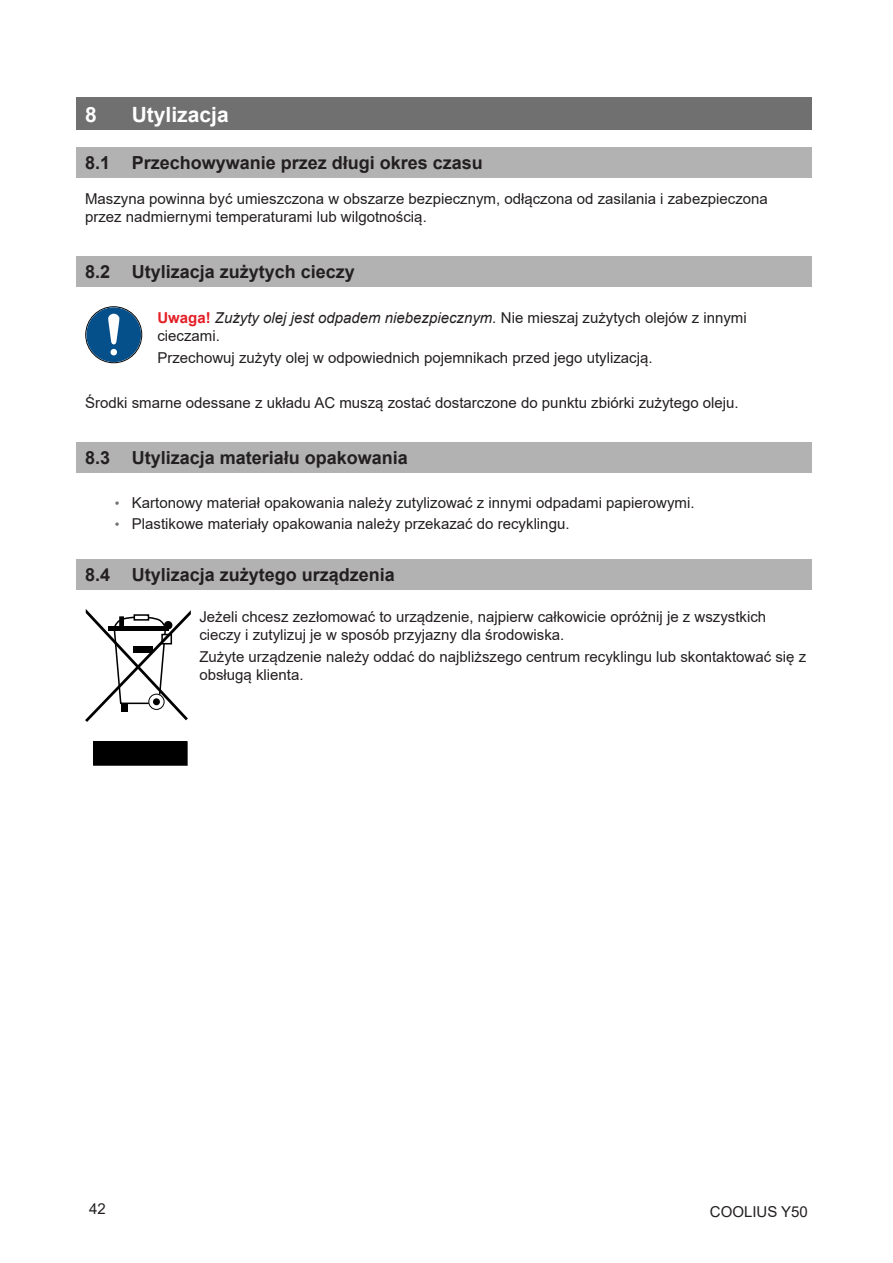
<style>
.page{position:relative;width:893px;height:1263px;background:#fff}
.page>*{position:absolute;margin:0;border:0;box-sizing:border-box;transform-origin:0 0}
.t1{font:700 21px "Arial";color:#fff}
.t2{font:700 18px "Arial";color:#231f20}
.t3{font:15px/18px "Arial";color:#231f20}
.s1{font-weight:700;color:#e41e25}
.s2{font-style:italic}
.s3{font-size:13.5px;color:#737173}
</style>
<div class="page">
<div style="left:77px;top:98px;width:735px;height:32px;background:#707070"></div>
<div style="left:77px;top:147px;width:735px;height:30px;background:#b2b2b2"></div>
<div style="left:77px;top:257px;width:735px;height:30px;background:#b2b2b2"></div>
<div style="left:77px;top:443px;width:735px;height:30px;background:#b2b2b2"></div>
<div style="left:77px;top:559px;width:735px;height:31px;background:#b2b2b2"></div>
<svg style="left:85px;top:306px;width:57px;height:56px"></svg>
<div style="left:94px;top:742px;width:93px;height:23px;background:#000"></div>
<div style="left:93px;top:741px;width:94px;height:24px;border:1px solid #000"></div>
<svg style="left:85px;top:609px;width:106px;height:113px"></svg>
<div style="left:134px;top:614px;width:15px;height:7px;border:2px solid #000"></div>
<svg style="left:119px;top:617px;width:5px;height:9px"></svg>
<div style="left:161px;top:634px;width:11px;height:10px;border:2px solid #000"></div>
<div style="left:148px;top:694px;width:17px;height:16px;border:1px solid #000;border-radius:50%"></div>
<div style="left:108px;top:626px;width:61px;height:5px;background:#000"></div>
<div style="left:164px;top:621px;width:8px;height:8px;background:#000;border-radius:50%"></div>
<div style="left:133px;top:646px;width:20px;height:7px;background:#000"></div>
<div style="left:121px;top:703px;width:7px;height:9px;background:#000"></div>
<div style="left:153px;top:698px;width:7px;height:7px;background:#000;border-radius:50%"></div>
<h1 class="t1" style="left:85px;top:99px;width:13px">8</h1>
<h1 class="t1" style="left:132px;top:99px;width:98px">Utylizacja</h1>
<p class="t2" style="left:85px;top:150px;width:399px">8.1 Przechowywanie przez długi okres czasu</p>
<p class="t3" style="left:85px;top:189px;width:684px">Maszyna powinna być umieszczona w obszarze bezpiecznym, odłączona od zasilania i zabezpieczona przez nadmiernymi temperaturami lub wilgotnością.</p>
<p class="t2" style="left:85px;top:259px;width:271px">8.2 Utylizacja zużytych cieczy</p>
<p class="t3" style="left:157px;top:309px;width:591px"><span class="s1">Uwaga!</span> <span class="s2">Zużyty olej jest odpadem niebezpiecznym.</span> Nie mieszaj zużytych olejów z innymi cieczami.</p>
<p class="t3" style="left:157px;top:349px;width:497px">Przechowuj zużyty olej w odpowiednich pojemnikach przed jego utylizacją.</p>
<p class="t3" style="left:85px;top:393px;width:655px">Środki smarne odessane z układu AC muszą zostać dostarczone do punktu zbiórki zużytego oleju.</p>
<p class="t2" style="left:85px;top:445px;width:324px">8.3 Utylizacja materiału opakowania</p>
<p class="t3" style="left:115px;top:493px;width:581px"><span class="s3">•</span> Kartonowy materiał opakowania należy zutylizować z innymi odpadami papierowymi.</p>
<p class="t3" style="left:115px;top:514px;width:456px"><span class="s3">•</span> Plastikowe materiały opakowania należy przekazać do recyklingu.</p>
<p class="t2" style="left:85px;top:562px;width:311px">8.4 Utylizacja zużytego urządzenia</p>
<p class="t3" style="left:199px;top:607px;width:568px">Jeżeli chcesz zezłomować to urządzenie, najpierw całkowicie opróżnij je z wszystkich cieczy i zutylizuj je w sposób przyjazny dla środowiska.</p>
<p class="t3" style="left:199px;top:647px;width:608px">Zużyte urządzenie należy oddać do najbliższego centrum recyklingu lub skontaktować się z obsługą klienta.</p>
<p class="t3" style="left:89px;top:1200px;width:18px">42</p>
<p class="t3" style="left:710px;top:1202px;width:100px">COOLIUS Y50</p>
</div>
